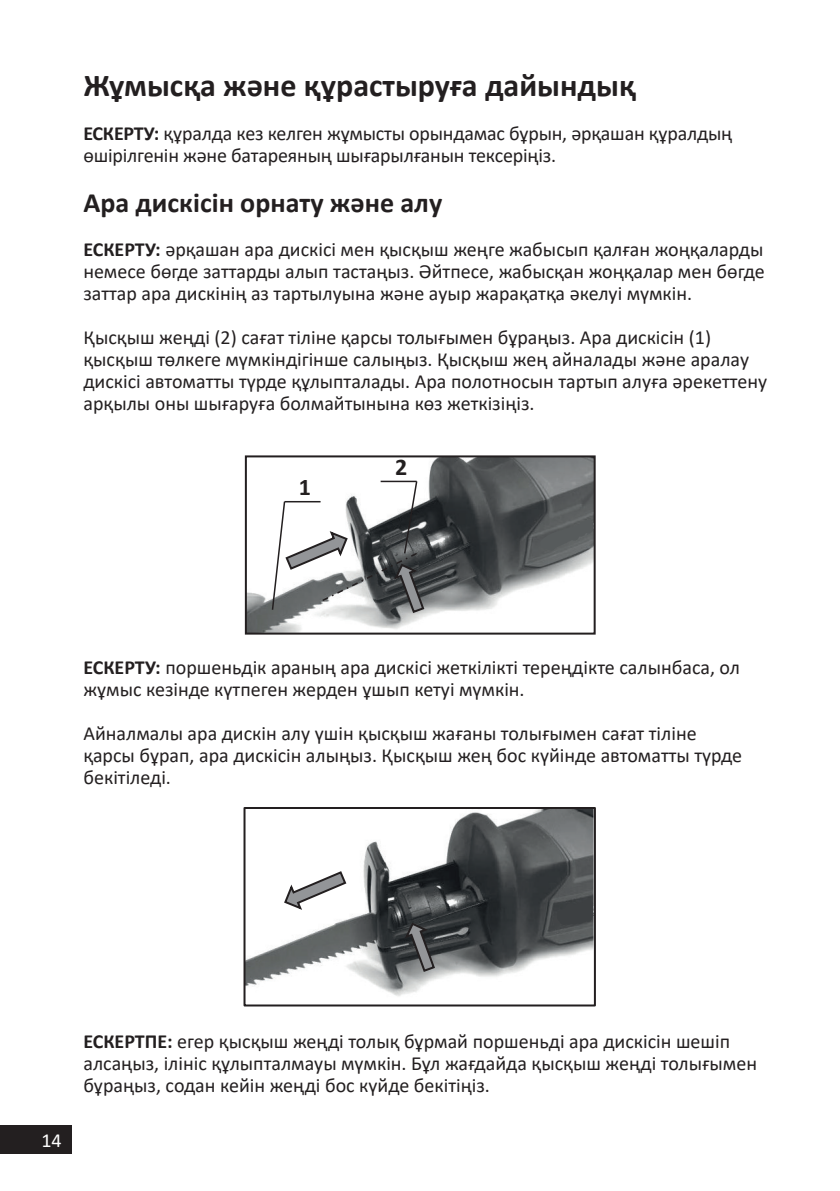
<style>
.page{position:relative;width:840px;height:1191px;background:#fff}
.page>*{position:absolute;margin:0;border:0;box-sizing:border-box;transform-origin:0 0}
.t1{font:700 32px "Calibri";color:#231f20}
.t2{font:700 28px "Calibri";color:#231f20}
.t3{font:700 24px "Calibri";color:#231f20}
.t4{font:20px/22px "Calibri";color:#231f20}
.t5{font:20px "Calibri";color:#fff}
.s1{font-weight:700}
</style>
<div class="page">
<div style="left:0;top:1125px;width:72px;height:29px;background:#231f20"></div>
<img style="left:248px;top:458px;width:344px;height:173px">
<div style="left:245px;top:455px;width:350px;height:179px;border:2px solid #231f20"></div>
<svg style="left:271px;top:480px;width:154px;height:134px"></svg>
<svg style="left:539px;top:520px;width:55px;height:30px;background:#5c5f60"></svg>
<img style="left:246px;top:810px;width:346px;height:186px">
<div style="left:243px;top:807px;width:352px;height:199px;border:2px solid #231f20"></div>
<svg style="left:282px;top:870px;width:65px;height:41px"></svg>
<svg style="left:404px;top:921px;width:32px;height:52px;background:#555759"></svg>
<svg style="left:555px;top:899px;width:39px;height:26px"></svg>
<h1 class="t1" style="left:83px;top:63px;width:554px">Жұмысқа және құрастыруға дайындық</h1>
<p class="t4" style="left:83px;top:122px;width:650px"><span class="s1">ЕСКЕРТУ:</span> құралда кез келген жұмысты орындамас бұрын, әрқашан құралдың өшірілгенін және батареяның шығарылғанын тексеріңіз.</p>
<h2 class="t2" style="left:83px;top:183px;width:360px">Ара дискісін орнату және алу</h2>
<p class="t4" style="left:83px;top:238px;width:682px;text-align:justify"><span class="s1">ЕСКЕРТУ:</span> әрқашан ара дискісі мен қысқыш жеңге жабысып қалған жоңқаларды немесе бөгде заттарды алып тастаңыз. Әйтпесе, жабысқан жоңқалар мен бөгде заттар ара дискінің аз тартылуына және ауыр жарақатқа әкелуі мүмкін.</p>
<p class="t4" style="left:83px;top:326px;width:684px">Қысқыш жеңді (2) сағат тіліне қарсы толығымен бұраңыз. Ара дискісін (1) қысқыш төлкеге мүмкіндігінше салыңыз. Қысқыш жең айналады және аралау дискісі автоматты түрде құлыпталады. Ара полотносын тартып алуға әрекеттену арқылы оны шығаруға болмайтынына көз жеткізіңіз.</p>
<p class="t3" style="left:299px;top:470px;width:14px">1</p>
<p class="t3" style="left:395px;top:450px;width:14px">2</p>
<p class="t4" style="left:83px;top:656px;width:657px"><span class="s1">ЕСКЕРТУ:</span> поршеньдік араның ара дискісі жеткілікті тереңдікте салынбаса, ол жұмыс кезінде күтпеген жерден ұшып кетуі мүмкін.</p>
<p class="t4" style="left:83px;top:722px;width:660px">Айналмалы ара дискін алу үшін қысқыш жағаны толығымен сағат тіліне қарсы бұрап, ара дискісін алыңыз. Қысқыш жең бос күйінде автоматты түрде бекітіледі.</p>
<p class="t5" style="left:41px;top:1127px;width:22px">14</p>
<p class="t4" style="left:83px;top:1030px;width:674px"><span class="s1">ЕСКЕРТПЕ:</span> егер қысқыш жеңді толық бұрмай поршеньді ара дискісін шешіп алсаңыз, ілініс құлыпталмауы мүмкін. Бұл жағдайда қысқыш жеңді толығымен бұраңыз, содан кейін жеңді бос күйде бекітіңіз.</p>
</div>
